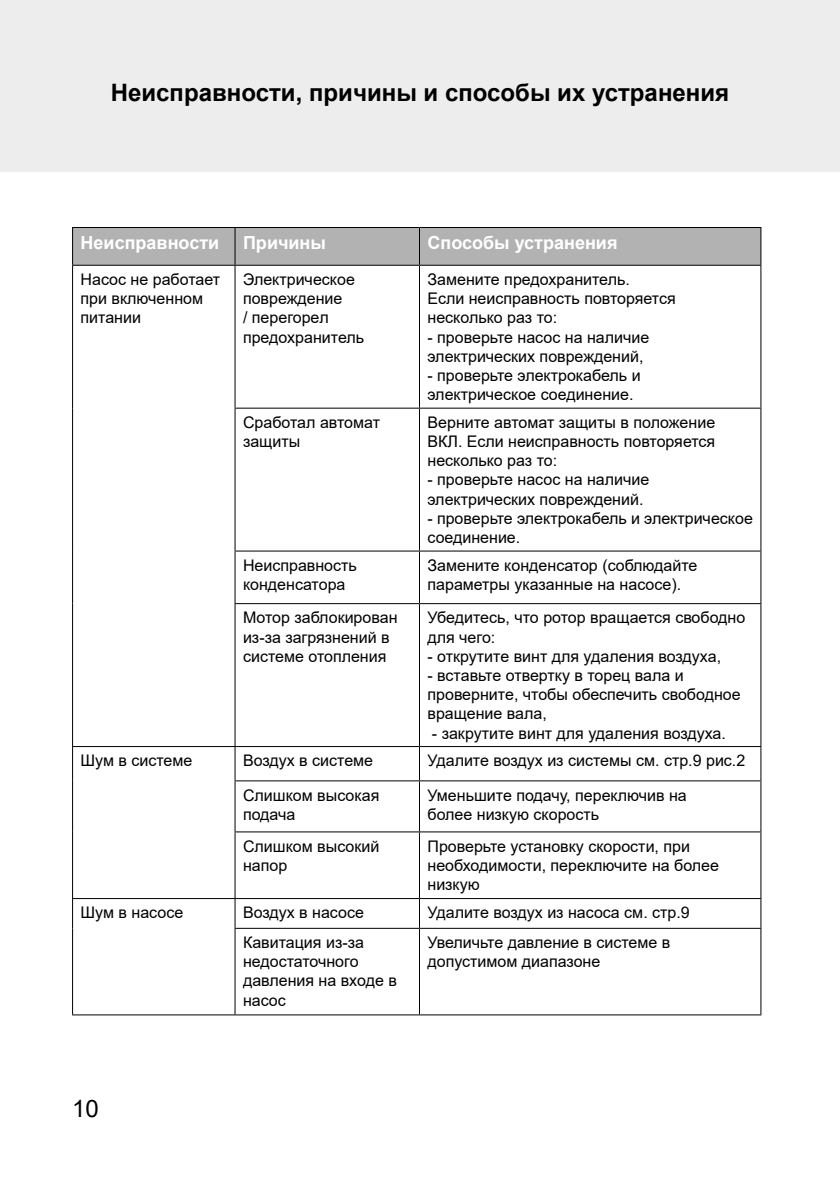
<style>
.page{position:relative;width:840px;height:1191px;background:#fff}
.page>*{position:absolute;margin:0;border:0;box-sizing:border-box;transform-origin:0 0}
.t1{font:700 24px "Arial";color:#000}
.t2{font:24px "Arial";color:#000}
.t3{font:700 18px "Arial";color:#fff}
.t4{font:16px/19.2px "Arial";color:#000}
</style>
<div class="page">
<div style="left:0;top:0;width:839px;height:171px;background:#ededed"></div>
<div style="left:73px;top:228px;width:687px;height:37px;background:#b3b2b2"></div>
<hr style="left:72px;top:227px;width:163px;height:1px;background:#000">
<hr style="left:72px;top:228px;width:1px;height:37px;background:#000">
<hr style="left:235px;top:227px;width:184px;height:1px;background:#000">
<hr style="left:234px;top:228px;width:1px;height:37px;background:#000">
<hr style="left:419px;top:227px;width:342px;height:1px;background:#000">
<hr style="left:419px;top:228px;width:1px;height:37px;background:#000">
<hr style="left:760px;top:228px;width:1px;height:37px;background:#000">
<hr style="left:72px;top:265px;width:163px;height:1px;background:#000">
<hr style="left:72px;top:266px;width:1px;height:142px;background:#000">
<hr style="left:72px;top:408px;width:1px;height:143px;background:#000">
<hr style="left:72px;top:551px;width:1px;height:52px;background:#000">
<hr style="left:72px;top:603px;width:1px;height:143px;background:#000">
<hr style="left:235px;top:265px;width:184px;height:1px;background:#000">
<hr style="left:234px;top:266px;width:1px;height:142px;background:#000">
<hr style="left:419px;top:265px;width:342px;height:1px;background:#000">
<hr style="left:419px;top:266px;width:1px;height:142px;background:#000">
<hr style="left:760px;top:266px;width:1px;height:142px;background:#000">
<hr style="left:234px;top:408px;width:185px;height:1px;background:#000">
<hr style="left:234px;top:409px;width:1px;height:141px;background:#000">
<hr style="left:419px;top:408px;width:342px;height:1px;background:#000">
<hr style="left:419px;top:409px;width:1px;height:141px;background:#000">
<hr style="left:760px;top:409px;width:1px;height:141px;background:#000">
<hr style="left:234px;top:550px;width:185px;height:1px;background:#000">
<hr style="left:234px;top:551px;width:1px;height:52px;background:#000">
<hr style="left:419px;top:550px;width:342px;height:1px;background:#000">
<hr style="left:419px;top:551px;width:1px;height:52px;background:#000">
<hr style="left:760px;top:551px;width:1px;height:52px;background:#000">
<hr style="left:234px;top:603px;width:185px;height:1px;background:#000">
<hr style="left:234px;top:604px;width:1px;height:142px;background:#000">
<hr style="left:419px;top:603px;width:342px;height:1px;background:#000">
<hr style="left:419px;top:604px;width:1px;height:142px;background:#000">
<hr style="left:760px;top:604px;width:1px;height:142px;background:#000">
<hr style="left:72px;top:746px;width:163px;height:1px;background:#000">
<hr style="left:72px;top:747px;width:1px;height:34px;background:#000">
<hr style="left:72px;top:781px;width:1px;height:51px;background:#000">
<hr style="left:72px;top:832px;width:1px;height:66px;background:#000">
<hr style="left:235px;top:746px;width:184px;height:1px;background:#000">
<hr style="left:234px;top:747px;width:1px;height:33px;background:#000">
<hr style="left:419px;top:746px;width:342px;height:1px;background:#000">
<hr style="left:419px;top:747px;width:1px;height:33px;background:#000">
<hr style="left:760px;top:747px;width:1px;height:33px;background:#000">
<hr style="left:234px;top:780px;width:185px;height:1px;background:#000">
<hr style="left:234px;top:781px;width:1px;height:50px;background:#000">
<hr style="left:419px;top:780px;width:342px;height:1px;background:#000">
<hr style="left:419px;top:781px;width:1px;height:50px;background:#000">
<hr style="left:760px;top:781px;width:1px;height:50px;background:#000">
<hr style="left:234px;top:831px;width:185px;height:1px;background:#000">
<hr style="left:234px;top:832px;width:1px;height:66px;background:#000">
<hr style="left:419px;top:831px;width:342px;height:1px;background:#000">
<hr style="left:419px;top:832px;width:1px;height:66px;background:#000">
<hr style="left:760px;top:832px;width:1px;height:66px;background:#000">
<hr style="left:72px;top:898px;width:163px;height:1px;background:#000">
<svg style="left:72px;top:899px;width:1px;height:29px"></svg>
<hr style="left:72px;top:928px;width:1px;height:86px;background:#000">
<hr style="left:72px;top:1014px;width:163px;height:1px;background:#000">
<hr style="left:235px;top:898px;width:184px;height:1px;background:#000">
<svg style="left:234px;top:899px;width:1px;height:28px"></svg>
<hr style="left:419px;top:898px;width:342px;height:1px;background:#000">
<svg style="left:419px;top:899px;width:1px;height:28px"></svg>
<svg style="left:760px;top:899px;width:1px;height:28px"></svg>
<hr style="left:234px;top:927px;width:185px;height:1px;background:#000">
<hr style="left:234px;top:928px;width:1px;height:86px;background:#000">
<hr style="left:419px;top:927px;width:342px;height:1px;background:#000">
<hr style="left:419px;top:928px;width:1px;height:86px;background:#000">
<hr style="left:760px;top:928px;width:1px;height:86px;background:#000">
<hr style="left:235px;top:1014px;width:184px;height:1px;background:#000">
<hr style="left:419px;top:1014px;width:342px;height:1px;background:#000">
<h1 class="t1" style="left:111px;top:75px;width:619px">Неисправности, причины и способы их устранения</h1>
<p class="t3" style="left:80px;top:230px;width:140px">Неисправности</p>
<p class="t3" style="left:243px;top:230px;width:84px">Причины</p>
<p class="t3" style="left:427px;top:230px;width:191px">Способы устранения</p>
<p class="t4" style="left:80px;top:269px;width:141px">Насос не работает при включенном питании</p>
<p class="t4" style="left:243px;top:269px;width:122px">Электрическое повреждение<br>/ перегорeл предохранитель</p>
<p class="t4" style="left:427px;top:269px;width:250px">Замените предохранитель.<br>Если неисправность повторяется несколько раз то:</p>
<p class="t4" style="left:427px;top:327px;width:223px">- проверьте насос на наличие электрических повреждений,</p>
<p class="t4" style="left:427px;top:365px;width:214px">- проверьте электрокабель и электрическое соединение.</p>
<p class="t4" style="left:243px;top:412px;width:138px">Сработал автомат защиты</p>
<p class="t4" style="left:427px;top:412px;width:289px;text-align:justify">Верните автомат защиты в положение ВКЛ. Если неисправность повторяется несколько раз то:</p>
<p class="t4" style="left:427px;top:470px;width:223px">- проверьте насос на наличие электрических повреждений.</p>
<p class="t4" style="left:427px;top:508px;width:327px">- проверьте электрокабель и электрическое соединение.</p>
<p class="t4" style="left:243px;top:555px;width:115px">Неисправность конденсатора</p>
<p class="t4" style="left:427px;top:555px;width:271px">Замените конденсатор (соблюдайте параметры указанные на насосе).</p>
<p class="t4" style="left:243px;top:608px;width:156px">Мотор заблокирован из-за загрязнений в системе отопления</p>
<p class="t4" style="left:427px;top:608px;width:319px">Убедитесь, что ротор вращается свободно для чего:</p>
<p class="t4" style="left:427px;top:646px;width:295px">- открутите винт для удаления воздуха,</p>
<p class="t4" style="left:427px;top:665px;width:314px">- вставьте отвертку в торец вала и проверните, чтобы обеспечить свободное вращение вала,</p>
<p class="t4" style="left:431px;top:723px;width:295px">- закрутите винт для удаления воздуха.</p>
<p class="t4" style="left:80px;top:751px;width:113px">Шум в системе</p>
<p class="t4" style="left:243px;top:751px;width:131px">Воздух в системе</p>
<p class="t4" style="left:427px;top:751px;width:319px">Удалите воздух из системы см. стр.9 рис.2</p>
<p class="t4" style="left:243px;top:785px;width:138px">Слишком высокая подача</p>
<p class="t4" style="left:427px;top:785px;width:260px">Уменьшите подачу, переключив на более низкую скорость</p>
<p class="t4" style="left:243px;top:836px;width:138px">Слишком высокий напор</p>
<p class="t4" style="left:427px;top:836px;width:293px">Проверьте установку скорости, при необходимости, переключите на более низкую</p>
<p class="t4" style="left:80px;top:903px;width:104px">Шум в насосе</p>
<p class="t4" style="left:243px;top:903px;width:122px">Воздух в насосе</p>
<p class="t4" style="left:427px;top:903px;width:264px">Удалите воздух из насоса см. стр.9</p>
<p class="t4" style="left:243px;top:932px;width:155px">Кавитация из-за недостаточного давления на входе в насос</p>
<p class="t4" style="left:427px;top:932px;width:244px">Увеличьте давление в системе в допустимом диапазоне</p>
<h1 class="t2" style="left:72px;top:1091px;width:28px">10</h1>
</div>
